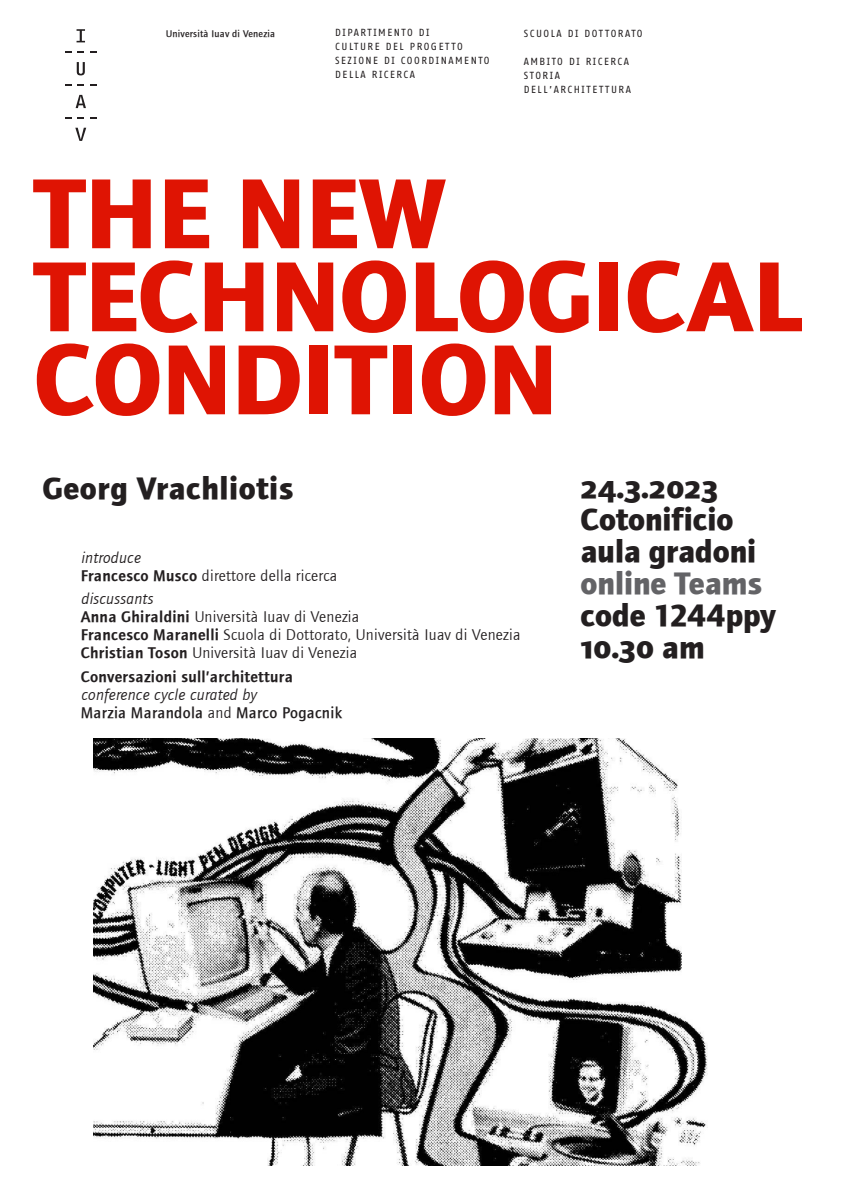
<style>
.page{position:relative;width:842px;height:1191px;background:#fff}
.page>*{position:absolute;margin:0;border:0;box-sizing:border-box;transform-origin:0 0}
.TITOLO{font:700 103px/83px "Foundry Journal";color:#df1403}
.SOTTOTITOLO___INFO{font:700 32px "Foundry Journal";color:#231f20}
.TESTO_grande{font:700 32px "Foundry Journal";letter-spacing:.02em;color:#231f20}
.SOTTOTITOLO___INFO-2{font:700 32px "Foundry Journal Sc";color:#231f20}
.SOTTOTITOLO___INFO-3{font:700 32px "Foundry Journal";color:#636366}
.TESTO_piccolo{font:16px/18px "Foundry Journal";letter-spacing:.02em;color:#231f20}
.TESTO_piccolo-2{font:italic 16px "Foundry Journal";letter-spacing:.02em;color:#231f20}
.TESTO_piccolo-3{font:500 16px "Foundry Journal";letter-spacing:.02em;color:#231f20}
.TESTO_piccolo-4{font:16px "Foundry Journal Demi";letter-spacing:.02em;color:#231f20}
.INTESTAZIONE_maiusco{font:10px/14px "Fago Office Sans";letter-spacing:.15em;color:#231f20}
.INTESTAZIONE_iuav{font:500 10px "Foundry Journal";letter-spacing:.02em;color:#231f20}
.s1{font-family:"Foundry Journal"}
.s2{font-style:italic}
.s3{font-family:"Foundry Journal Demi"}
.s4{font-weight:400}
</style>
<div class="page">
<svg style="left:77px;top:29px;width:8px;height:13px"></svg>
<svg style="left:65px;top:51px;width:7px;height:2px"></svg>
<svg style="left:78px;top:51px;width:6px;height:2px"></svg>
<svg style="left:90px;top:51px;width:6px;height:2px"></svg>
<svg style="left:77px;top:62px;width:8px;height:13px"></svg>
<svg style="left:65px;top:84px;width:7px;height:2px"></svg>
<svg style="left:78px;top:84px;width:6px;height:2px"></svg>
<svg style="left:90px;top:84px;width:6px;height:2px"></svg>
<svg style="left:76px;top:95px;width:10px;height:13px"></svg>
<svg style="left:65px;top:117px;width:7px;height:2px"></svg>
<svg style="left:78px;top:117px;width:6px;height:2px"></svg>
<svg style="left:90px;top:117px;width:6px;height:2px"></svg>
<svg style="left:75px;top:128px;width:11px;height:13px"></svg>
<img style="left:94px;top:738px;width:614px;height:427px">
<p class="INTESTAZIONE_iuav" style="left:166px;top:28px;width:111px">Università Iuav di Venezia</p>
<p class="INTESTAZIONE_maiusco" style="left:335px;top:26px;width:156px">DIPARTIMENTO DI<br>CULTURE DEL PROGETTO<br>SEZIONE DI COORDINAMENTO</p>
<p class="INTESTAZIONE_maiusco" style="left:335px;top:68px;width:81px">DELLA RICERCA</p>
<p class="INTESTAZIONE_maiusco" style="left:524px;top:27px;width:120px">SCUOLA DI DOTTORATO</p>
<p class="INTESTAZIONE_maiusco" style="left:524px;top:55px;width:107px">AMBITO DI RICERCA</p>
<p class="INTESTAZIONE_maiusco" style="left:524px;top:69px;width:38px">STORIA</p>
<p class="INTESTAZIONE_maiusco" style="left:524px;top:83px;width:109px">DELL’ARCHITETTURA</p>
<p class="TITOLO" style="left:34px;top:172px;width:770px">THE NEW<br>TECHNOLOGICAL<br>CONDITION</p>
<p class="TESTO_grande" style="left:43px;top:469px;width:252px">Georg Vrachliotis</p>
<p class="SOTTOTITOLO___INFO-2" style="left:580px;top:468px;width:139px">24.3.2023</p>
<p class="SOTTOTITOLO___INFO" style="left:580px;top:500px;width:155px">Cotonificio</p>
<p class="SOTTOTITOLO___INFO" style="left:580px;top:532px;width:177px">aula gradoni</p>
<p class="SOTTOTITOLO___INFO-3" style="left:580px;top:564px;width:183px">online Teams</p>
<p class="SOTTOTITOLO___INFO" style="left:580px;top:596px;width:197px">code 1244ppy</p>
<p class="SOTTOTITOLO___INFO-2" style="left:580px;top:628px;width:126px">10.30 <span class="s1">am</span></p>
<p class="TESTO_piccolo" style="left:81px;top:549px;width:258px"><span class="s2">introduce<br></span><span class="s3">Francesco Musco</span> direttore della ricerca</p>
<p class="TESTO_piccolo-2" style="left:81px;top:590px;width:73px">discussants</p>
<p class="TESTO_piccolo" style="left:81px;top:608px;width:280px"><span class="s3">Anna Ghiraldini</span> Università Iuav di Venezia</p>
<p class="TESTO_piccolo" style="left:81px;top:626px;width:441px"><span class="s3">Francesco Maranelli</span> Scuola di Dottorato, Università Iuav di Venezia</p>
<p class="TESTO_piccolo" style="left:81px;top:644px;width:278px"><span class="s3">Christian Toson</span> Università Iuav di Venezia</p>
<p class="TESTO_piccolo-4" style="left:81px;top:667px;width:214px">Conversazioni sull’architettura</p>
<p class="TESTO_piccolo-2" style="left:81px;top:686px;width:177px">conference cycle curated by</p>
<p class="TESTO_piccolo-3" style="left:81px;top:704px;width:263px">Marzia Marandola <span class="s4">and</span> Marco Pogacnik</p>
</div>
